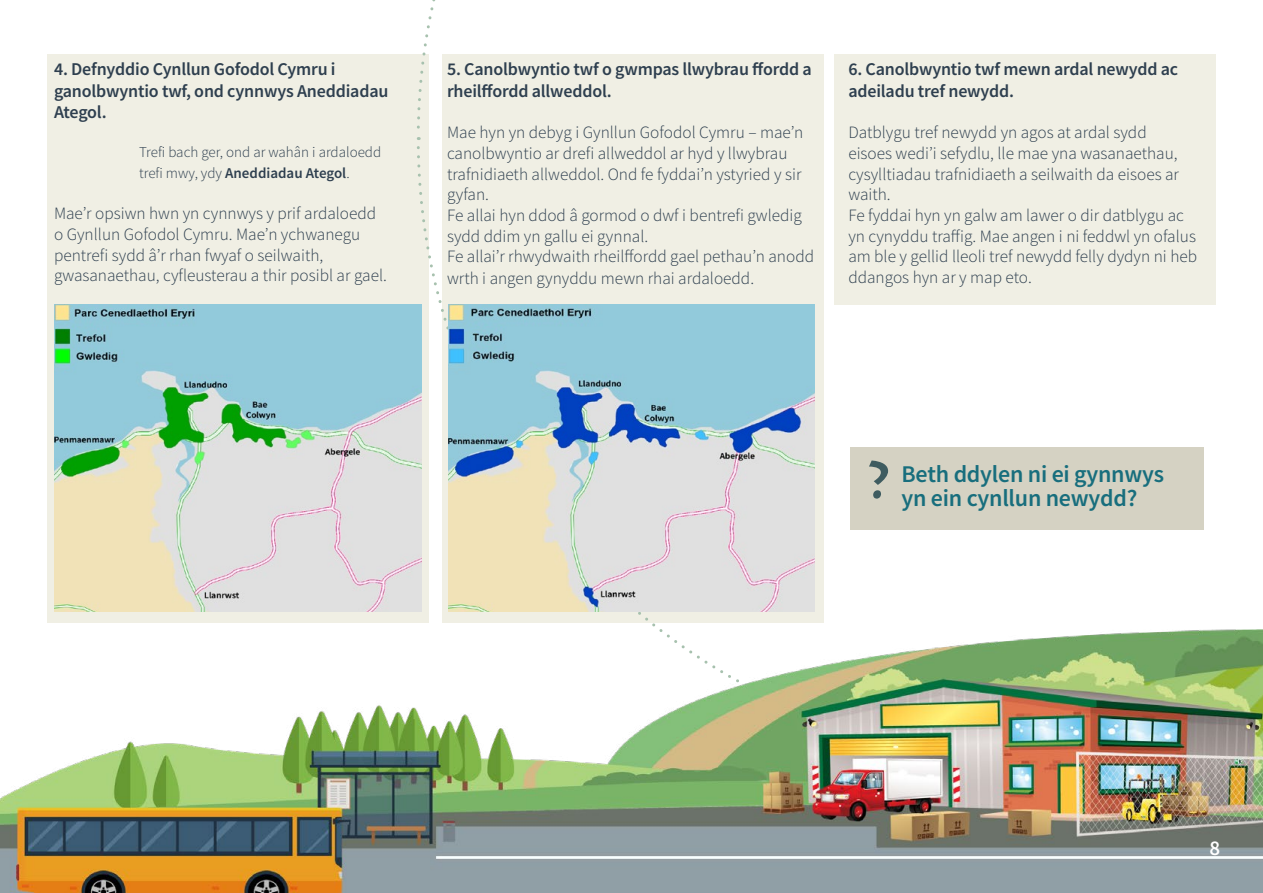
<style>
.page{position:relative;width:1263px;height:893px;background:#fff}
.page>*{position:absolute;margin:0;border:0;box-sizing:border-box;transform-origin:0 0}
.t1{font:54px "Acme";color:#3f5c60}
.t2{font:600 24px/24px "Source Sans Pro";letter-spacing:-.01em;color:#186e7d}
.t3{font:600 21px "Source Sans Pro";color:#fff}
.t4{font:600 18px/21.6px "Source Sans Pro";letter-spacing:-.01em;color:#2e3f4f}
.t5{font:300 17.25px/20.7px "Source Sans Pro";color:#2e3f4f}
.t6{font:300 15px/20.7px "Source Sans Pro";color:#2e3f4f}
.s1{font-weight:600}
</style>
<div class="page">
<div style="left:47px;top:54px;width:381px;height:569px;background:#f0efe4"></div>
<div style="left:834px;top:54px;width:382px;height:250px;background:#f0efe4"></div>
<svg style="left:1044px;top:304px;width:172px;height:226px"></svg>
<svg style="left:417px;top:0;width:407px;height:137px"></svg>
<svg style="left:415px;top:145px;width:622px;height:482px"></svg>
<img style="left:0;top:629px;width:1263px;height:264px">
<img style="left:54px;top:304px;width:367px;height:307px">
<img style="left:448px;top:304px;width:367px;height:307px">
<p class="t4" style="left:54px;top:58px;width:336px">4. Defnyddio Cynllun Gofodol Cymru i ganolbwyntio twf, ond cynnwys Aneddiadau<br>Ategol.</p>
<p class="t6" style="left:139px;top:142px;width:244px">Trefi bach ger, ond ar wahân i ardaloedd trefi mwy, ydy <span class="s1">Aneddiadau Ategol</span>.</p>
<p class="t5" style="left:54px;top:203px;width:334px">Mae’r opsiwn hwn yn cynnwys y prif ardaloedd o Gynllun Gofodol Cymru. Mae’n ychwanegu pentrefi sydd â’r rhan fwyaf o seilwaith, gwasanaethau, cyfleusterau a thir posibl ar gael.</p>
<p class="t4" style="left:447px;top:58px;width:366px">5. Canolbwyntio twf o gwmpas llwybrau ffordd a rheilffordd allweddol.</p>
<p class="t5" style="left:447px;top:122px;width:369px">Mae hyn yn debyg i Gynllun Gofodol Cymru – mae’n canolbwyntio ar drefi allweddol ar hyd y llwybrau trafnidiaeth allweddol. Ond fe fyddai’n ystyried y sir gyfan.<br>Fe allai hyn ddod â gormod o dwf i bentrefi gwledig sydd ddim yn gallu ei gynnal.<br>Fe allai’r rhwydwaith rheilffordd gael pethau’n anodd wrth i angen gynyddu mewn rhai ardaloedd.</p>
<p class="t4" style="left:848px;top:58px;width:331px">6. Canolbwyntio twf mewn ardal newydd ac adeiladu tref newydd.</p>
<p class="t5" style="left:848px;top:122px;width:350px">Datblygu tref newydd yn agos at ardal sydd<br>eisoes wedi’i sefydlu, lle mae yna wasanaethau, cysylltiadau trafnidiaeth a seilwaith da eisoes ar waith.<br>Fe fyddai hyn yn galw am lawer o dir datblygu ac yn cynyddu traffig. Mae angen i ni feddwl yn ofalus am ble y gellid lleoli tref newydd felly dydyn ni heb ddangos hyn ar y map eto.</p>
<h1 class="t1" style="left:869px;top:446px;width:21px">?</h1>
<h2 class="t2" style="left:901px;top:462px;width:264px">Beth ddylen ni ei gynnwys yn ein cynllun newydd?</h2>
<p class="t3" style="left:1209px;top:834px;width:12px">8</p>
</div>
